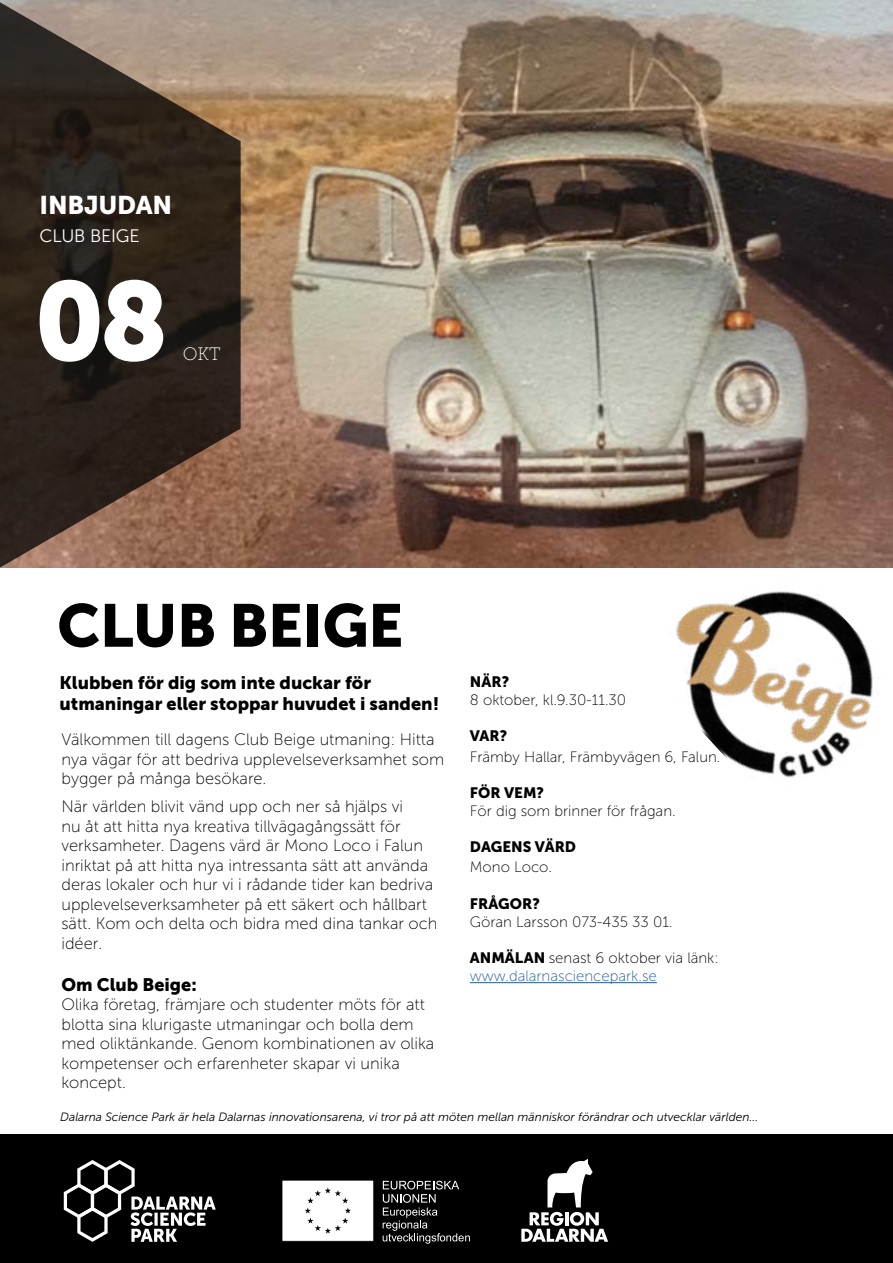
<style>
.page{position:relative;width:893px;height:1263px;background:#fff}
.page>*{position:absolute;margin:0;border:0;box-sizing:border-box;transform-origin:0 0}
.t1{font:111px "Museo Sans 900";color:#fff}
.t2{font:60px "Museo Sans 900";letter-spacing:-.01em;color:#000}
.t3{font:25.5px "Museo Sans 900";letter-spacing:-.01em;color:#fff}
.t4{font:18px/21.6px "Museo Sans 900";color:#000}
.t5{font:18px "Museo Sans 300";letter-spacing:-.01em;color:#fff}
.t6{font:18px "Museo Slab 100";color:#fff}
.t7{font:16.5px/19.5px "Museo Sans 100";color:#000}
.t8{font:15px "Museo Sans 100";color:#000}
.t9{font:15px/18px "Museo Sans 100";color:#275b9b}
.t10{font:15px "Museo Sans 900";color:#000}
.t11{font:italic 12px "Museo Sans 300";color:#000}
.s1{font-family:"Museo Sans 900";color:#000}
.s2{color:#000}
.s3{font-family:"Museo Slab 100"}
</style>
<div class="page">
<img style="left:241px;top:0;width:652px;height:568px">
<svg style="left:0;top:0;width:241px;height:568px;background:#48392f"></svg>
<hr style="left:470px;top:982px;width:187px;height:1px;background:#275b9b">
<div style="left:0;top:1134px;width:893px;height:129px;background:#000"></div>
<svg style="left:64px;top:1160px;width:152px;height:82px"></svg>
<div style="left:282px;top:1180px;width:92px;height:61px;background:#fff"></div>
<svg style="left:305px;top:1187px;width:46px;height:46px"></svg>
<svg style="left:383px;top:1181px;width:87px;height:63px"></svg>
<svg style="left:521px;top:1159px;width:87px;height:83px"></svg>
<img style="left:636px;top:537px;width:257px;height:241px">
<h3 class="t3" style="left:40px;top:190px;width:134px">INBJUDAN</h3>
<p class="t5" style="left:40px;top:226px;width:102px">CLUB BEIGE</p>
<h1 class="t1" style="left:34px;top:258px;width:136px">08</h1>
<p class="t6" style="left:183px;top:345px;width:39px">OKT</p>
<h2 class="t2" style="left:57px;top:592px;width:348px">CLUB BEIGE</h2>
<p class="t4" style="left:60px;top:672px;width:381px">Klubben för dig som inte duckar för utmaningar eller stoppar huvudet i sanden!</p>
<p class="t10" style="left:470px;top:673px;width:41px">NÄR?</p>
<p class="t8" style="left:470px;top:692px;width:158px">8 oktober, kl.9.30-11.30</p>
<p class="t10" style="left:470px;top:727px;width:39px">VAR?</p>
<p class="t8" style="left:470px;top:749px;width:252px">Främby Hallar, Främbyvägen 6, Falun.</p>
<p class="t10" style="left:470px;top:784px;width:76px">FÖR VEM?</p>
<p class="t8" style="left:470px;top:803px;width:207px">För dig som brinner för frågan.</p>
<p class="t10" style="left:470px;top:838px;width:108px">DAGENS VÄRD</p>
<p class="t8" style="left:470px;top:858px;width:84px">Mono Loco.</p>
<p class="t10" style="left:470px;top:895px;width:71px">FRÅGOR?</p>
<p class="t8" style="left:470px;top:914px;width:204px">Göran Larsson 073-435 33 01.</p>
<p class="t9" style="left:470px;top:949px;width:250px"><span class="s1">ANMÄLAN</span> <span class="s2">senast 6 oktober via länk: </span>www.dalarnasciencepark.se</p>
<p class="t7" style="left:61px;top:730px;width:384px">Välkommen till dagens Club Beige utmaning: Hitta nya vägar för att bedriva upplevelseverksamhet som bygger på många besökare.</p>
<p class="t7" style="left:61px;top:797px;width:378px">När världen blivit vänd upp och ner så hjälps vi<br>nu åt att hitta nya kreativa tillvägagångssätt för verksamheter. Dagens värd är Mono Loco i Falun inriktat på att hitta nya intressanta sätt att använda deras lokaler och hur vi i rådande tider kan bedriva upplevelseverksamheter på ett säkert och hållbart sätt. Kom och delta och bidra med dina tankar och idéer<span class="s3">.</span></p>
<p class="t4" style="left:61px;top:973px;width:137px">Om Club Beige:</p>
<p class="t7" style="left:61px;top:995px;width:374px">Olika företag, främjare och studenter möts för att blotta sina klurigaste utmaningar och bolla dem med oliktänkande. Genom kombinationen av olika kompetenser och erfarenheter skapar vi unika koncept.</p>
<p class="t11" style="left:60px;top:1110px;width:700px">Dalarna Science Park är hela Dalarnas innovationsarena, vi tror på att möten mellan människor förändrar och utvecklar världen...</p>
</div>
